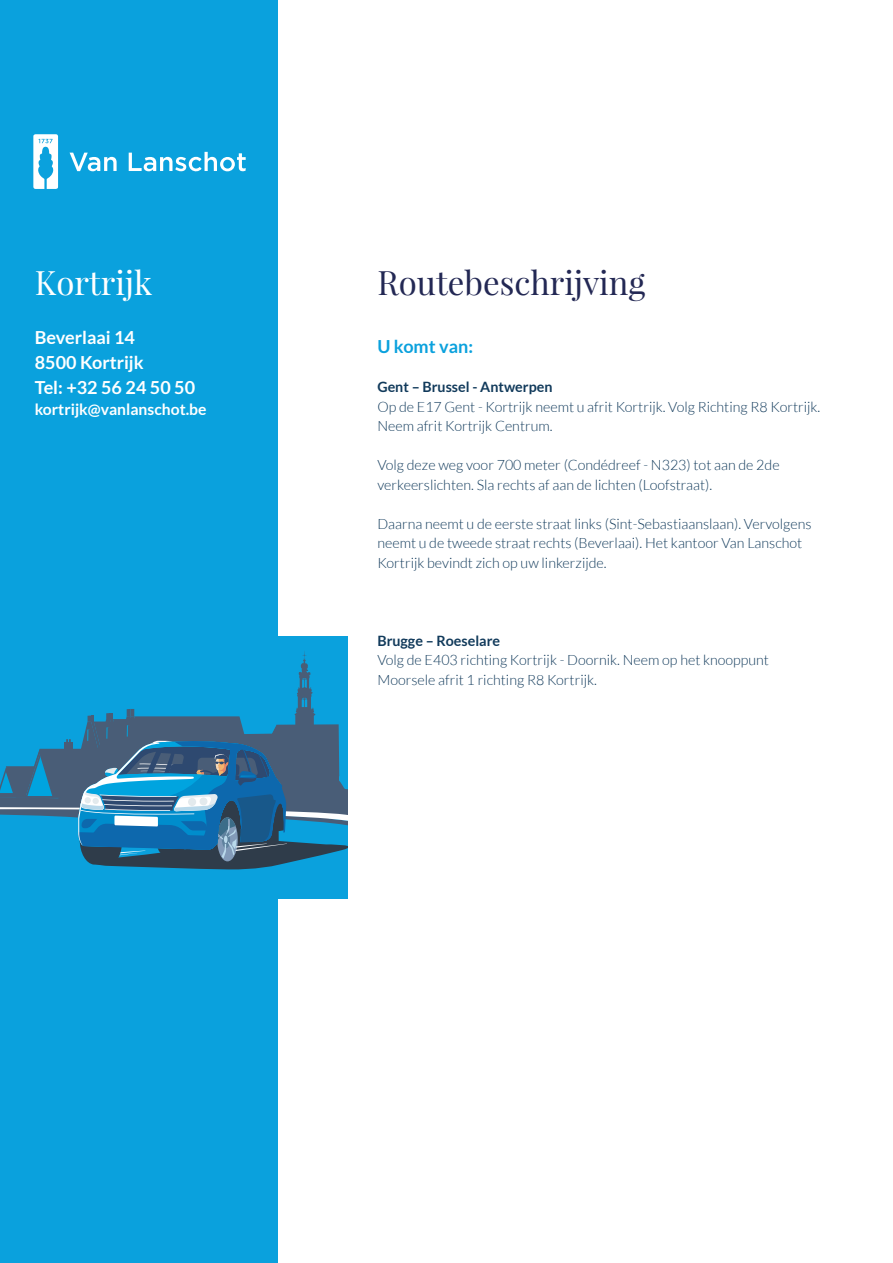
<style>
.page{position:relative;width:893px;height:1263px;background:#fff}
.page>*{position:absolute;margin:0;border:0;box-sizing:border-box;transform-origin:0 0}
.t1{font:33px "Playfair Display";color:#232854}
.t2{font:33px "Playfair Display";color:#fff}
.t3{font:700 18px/24.8px "Lato";color:#fff}
.t4{font:700 18px "Lato";color:#0aa1dd}
.t5{font:700 15.6px "Lato";color:#fff}
.t6{font:300 14.25px/19.5px "Lato";color:#113a5b}
.t7{font:700 14.25px "Lato";color:#113a5b}
</style>
<div class="page">
<div style="left:0;top:0;width:278px;height:1263px;background:#0aa1dd"></div>
<div style="left:0;top:636px;width:361px;height:262px;background:#0aa1dd"></div>
<svg style="left:0;top:651px;width:349px;height:219px"></svg>
<svg style="left:33px;top:134px;width:25px;height:55px"></svg>
<svg style="left:70px;top:153px;width:47px;height:18px"></svg>
<svg style="left:129px;top:152px;width:117px;height:20px"></svg>
<div style="left:349px;top:612px;width:145px;height:403px;background:#fff"></div>
<h1 class="t2" style="left:35px;top:262px;width:119px">Kortrijk</h1>
<p class="t3" style="left:35px;top:325px;width:162px">Beverlaai 14<br>8500 Kortrijk<br>Tel: +32 56 24 50 50</p>
<p class="t5" style="left:35px;top:401px;width:173px">kortrijk@vanlanschot.be</p>
<h1 class="t1" style="left:377px;top:262px;width:270px">Routebeschrijving</h1>
<p class="t4" style="left:377px;top:337px;width:97px">U komt van:</p>
<p class="t7" style="left:377px;top:379px;width:177px">Gent – Brussel - Antwerpen</p>
<p class="t6" style="left:377px;top:397px;width:444px">Op de E17 Gent - Kortrijk neemt u afrit Kortrijk. Volg Richting R8 Kortrijk.<br>Neem afrit Kortrijk Centrum.</p>
<p class="t6" style="left:377px;top:456px;width:404px">Volg deze weg voor 700 meter (Condédreef - N323) tot aan de 2de verkeerslichten. Sla rechts af aan de lichten (Loofstraat).</p>
<p class="t6" style="left:377px;top:514px;width:436px">Daarna neemt u de eerste straat links (Sint-Sebastiaanslaan). Vervolgens neemt u de tweede straat rechts (Beverlaai). Het kantoor Van Lanschot<br>Kortrijk bevindt zich op uw linkerzijde.</p>
<p class="t7" style="left:377px;top:633px;width:124px">Brugge – Roeselare</p>
<p class="t6" style="left:377px;top:651px;width:393px">Volg de E403 richting Kortrijk - Doornik. Neem op het knooppunt<br>Moorsele afrit 1 richting R8 Kortrijk.</p>
</div>
